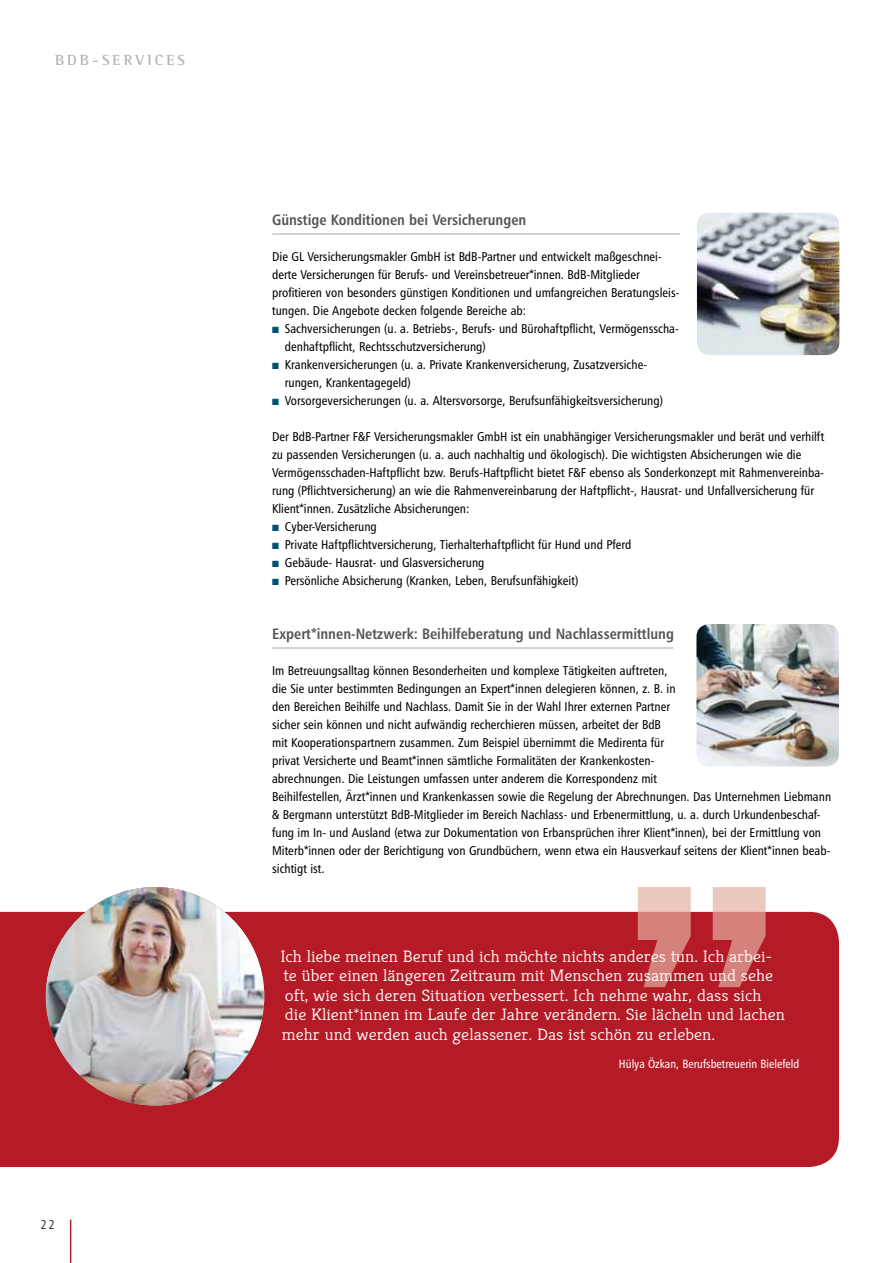
<style>
.page{position:relative;width:893px;height:1263px;background:#fff}
.page>*{position:absolute;margin:0;border:0;box-sizing:border-box;transform-origin:0 0}
.t1{font:300 16.5px/19.5px "Kreon";color:#fff;scale:1.1 1}
.t2{font:15px "Humanist 777 BT Bold Condensed B";color:#565655}
.t3{font:700 15px "Rotis Semi Serif";letter-spacing:.2em;color:#b1b2b3}
.t4{font:12.75px/18px "Humanist 777 BT Roman Condensed B";color:#000}
.t5{font:12.75px "Humanist 777 BT Light Condensed B";color:#000}
.t6{font:12px "Humanist 777 BT Roman Condensed B";color:#fff}
.s1{color:#00536e}
</style>
<div class="page">
<hr style="left:70px;top:1219px;width:1px;height:44px;background:#b51b26">
<hr style="left:272px;top:233px;width:408px;height:2px;background:#c5c6c6">
<hr style="left:272px;top:647px;width:401px;height:2px;background:#c5c6c6">
<div style="left:0;top:912px;width:839px;height:255px;background:#b51b26"></div>
<svg style="left:638px;top:887px;width:128px;height:100px;background:#d07373"></svg>
<img style="left:46px;top:887px;width:218px;height:218px;border-radius:109px">
<img style="left:697px;top:213px;width:142px;height:142px">
<img style="left:696px;top:624px;width:143px;height:142px">
<p class="t3" style="left:55px;top:51px;width:79px">BDB -SERVI</p>
<p class="t3" style="left:155px;top:51px;width:32px">CES</p>
<p class="t5" style="left:41px;top:1217px;width:16px">22</p>
<p class="t2" style="left:272px;top:210px;width:256px">Günstige Konditionen bei Versicherungen</p>
<p class="t4" style="left:272px;top:247px;width:409px">Die GL Versicherungsmakler GmbH ist BdB-Partner und entwickelt maßgeschnei&shy;derte Versicherungen für Berufs- und Vereinsbetreuer*innen. BdB-Mitglieder profitieren von besonders günstigen Konditionen und umfangreichen Beratungsleis&shy;tungen. Die Angebote decken folgende Bereiche ab:</p>
<p class="t4" style="left:285px;top:319px;width:395px;text-indent:-13px"><span class="s1">■</span> Sachversicherungen (u. a. Betriebs-, Berufs- und Bürohaftpflicht, Vermögensscha&shy;denhaftpflicht, Rechtsschutzversicherung)</p>
<p class="t4" style="left:285px;top:355px;width:364px;text-indent:-13px"><span class="s1">■</span> Krankenversicherungen (u. a. Private Krankenversicherung, Zusatzversiche&shy;rungen, Krankentagegeld)</p>
<p class="t4" style="left:272px;top:391px;width:392px"><span class="s1">■</span> Vorsorgeversicherungen (u. a. Altersvorsorge, Berufsunfähigkeitsversicherung)</p>
<p class="t4" style="left:272px;top:427px;width:554px">Der BdB-Partner F&amp;F Versicherungsmakler GmbH ist ein unabhängiger Versicherungsmakler und berät und verhilft zu passenden Versicherungen (u. a. auch nachhaltig und ökologisch). Die wichtigsten Absicherungen wie die Vermögensschaden-Haftpflicht bzw. Berufs-Haftpflicht bietet F&amp;F ebenso als Sonderkonzept mit Rahmenvereinba&shy;rung (Pflichtversicherung) an wie die Rahmenvereinbarung der Haftpflicht-, Hausrat- und Unfallversicherung für Klient*innen. Zusätzliche Absicherungen:</p>
<p class="t4" style="left:272px;top:517px;width:106px"><span class="s1">■</span> Cyber-Versicherung</p>
<p class="t4" style="left:272px;top:535px;width:361px"><span class="s1">■</span> Private Haftpflichtversicherung, Tierhalterhaftpflicht für Hund und Pferd</p>
<p class="t4" style="left:272px;top:553px;width:214px"><span class="s1">■</span> Gebäude- Hausrat- und Glasversicherung</p>
<p class="t4" style="left:272px;top:571px;width:308px"><span class="s1">■</span> Persönliche Absicherung (Kranken, Leben, Berufsunfähigkeit)</p>
<p class="t2" style="left:272px;top:624px;width:403px">Expert*innen-Netzwerk: Beihilfeberatung und Nachlassermittlung</p>
<p class="t4" style="left:272px;top:661px;width:561px">Im Betreuungsalltag können Besonderheiten und komplexe Tätigkeiten auftreten,<br>die Sie unter bestimmten Bedingungen an Expert*innen delegieren können, z. B. in<br>den Bereichen Beihilfe und Nachlass. Damit Sie in der Wahl Ihrer externen Partner<br>sicher sein können und nicht aufwändig recherchieren müssen, arbeitet der BdB<br>mit Kooperationspartnern zusammen. Zum Beispiel übernimmt die Medirenta für<br>privat Versicherte und Beamt*innen sämtliche Formalitäten der Krankenkosten-<br>abrechnungen. Die Leistungen umfassen unter anderem die Korrespondenz mit<br>Beihilfestellen, Ärzt*innen und Krankenkassen sowie die Regelung der Abrechnungen. Das Unternehmen Liebmann &amp; Bergmann unterstützt BdB-Mitglieder im Bereich Nachlass- und Erbenermittlung, u. a. durch Urkundenbeschaf&shy;fung im In- und Ausland (etwa zur Dokumentation von Erbansprüchen ihrer Klient*innen), bei der Ermittlung von Miterb*innen oder der Berichtigung von Grundbüchern, wenn etwa ein Hausverkauf seitens der Klient*innen beab&shy;sichtigt ist.</p>
<p class="t1" style="left:280px;top:945px;width:460px">Ich liebe meinen Beruf und ich möchte nichts anderes tun. Ich arbei&shy;te über einen längeren Zeitraum mit Menschen zusammen und sehe oft, wie sich deren Situation verbessert. Ich nehme wahr, dass sich<br>die Klient*innen im Laufe der Jahre verändern. Sie lächeln und lachen mehr und werden auch gelassener. Das ist schön zu erleben.</p>
<p class="t6" style="left:619px;top:1057px;width:182px">Hülya Özkan, Berufsbetreuerin Bielefeld</p>
</div>
